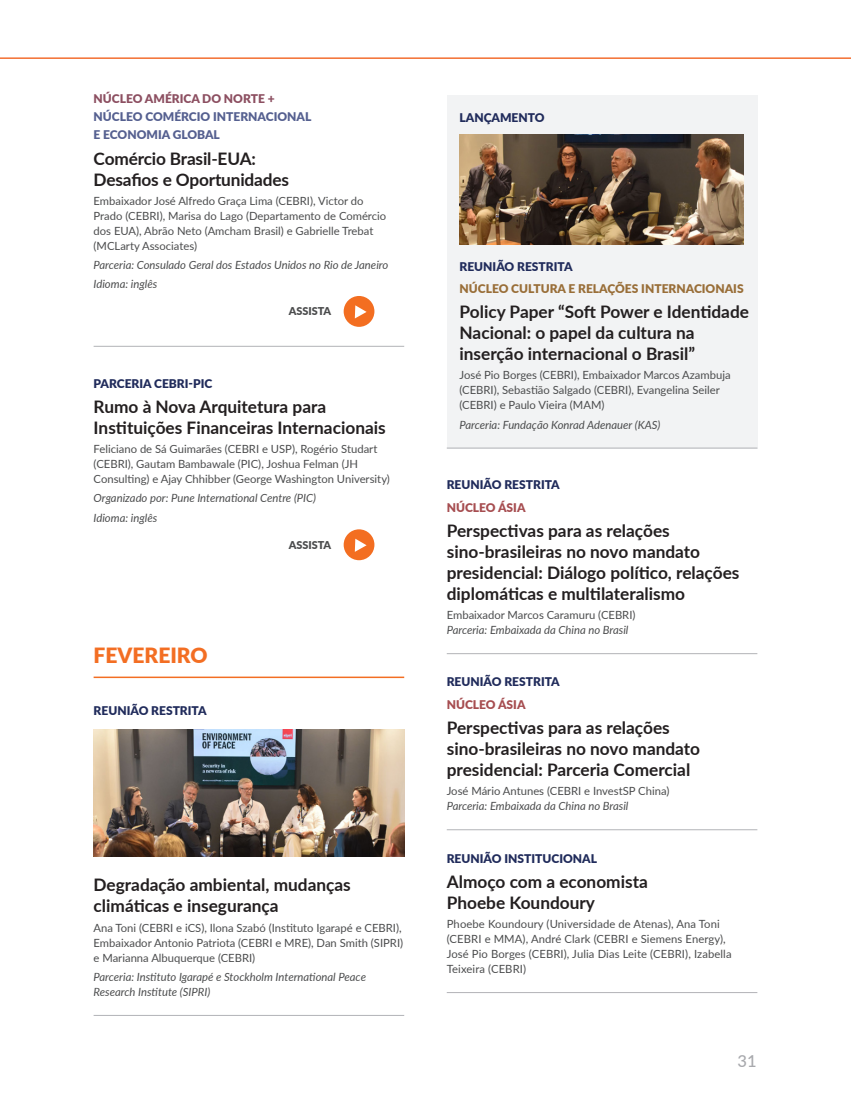
<style>
.page{position:relative;width:851px;height:1106px;background:#fff}
.page>*{position:absolute;margin:0;border:0;box-sizing:border-box;transform-origin:0 0}
.Eventos_-_mês{font:900 21px "Lato";color:#f36e23}
.Eventos_-_Título{font:700 17.25px/21px "Lato";color:#231f20}
.t1{font:500 16.5px "Lato";color:#a8a9ad}
.Eventos_-_seção{font:900 12px "Lato";color:#202b5b}
.Eventos_-_seção-2{font:900 12px/18px "Lato";color:#556090}
.Eventos_-_seção-3{font:900 12px "Lato";color:#996e38}
.Eventos_-_seção-4{font:900 12px "Lato";color:#a64d50}
.Eventos_-_Participan{font:11.25px/15px "Lato";color:#4b4c4d}
.Eventos_-_Infos{font:italic 11.25px/15px "Lato";color:#4b4c4d}
.t2{font:900 10.8px "Lato";color:#4b4c4d}
.s1{color:#8c4f61}
</style>
<div class="page">
<div style="left:446px;top:95px;width:311px;height:354px;background:#f2f3f4"></div>
<hr style="left:0;top:57px;width:850px;height:2px;background:#f36e31">
<hr style="left:94px;top:346px;width:310px;height:1px;background:#b2b3b7">
<hr style="left:94px;top:676px;width:310px;height:2px;background:#f36e23">
<hr style="left:94px;top:1015px;width:310px;height:1px;background:#b2b3b7">
<div style="left:343px;top:296px;width:31px;height:31px;background:#f36e21;border-radius:50%"></div>
<svg style="left:355px;top:305px;width:11px;height:13px"></svg>
<div style="left:343px;top:529px;width:31px;height:31px;background:#f36e21;border-radius:50%"></div>
<svg style="left:355px;top:538px;width:11px;height:14px"></svg>
<img style="left:94px;top:729px;width:310px;height:127px">
<hr style="left:446px;top:448px;width:311px;height:1px;background:#b2b3b7">
<hr style="left:446px;top:653px;width:311px;height:1px;background:#b2b3b7">
<hr style="left:446px;top:829px;width:311px;height:1px;background:#b2b3b7">
<hr style="left:446px;top:992px;width:311px;height:1px;background:#b2b3b7">
<img style="left:459px;top:135px;width:284px;height:110px">
<p class="Eventos_-_seção-2" style="left:94px;top:89px;width:219px"><span class="s1">NÚCLEO AMÉRICA DO NORTE +<br></span>NÚCLEO COMÉRCIO INTERNACIONAL<br>E ECONOMIA GLOBAL</p>
<p class="Eventos_-_Título" style="left:94px;top:147px;width:197px">Comércio Brasil-EUA:<br>Desafios e Oportunidades</p>
<p class="Eventos_-_Participan" style="left:94px;top:193px;width:294px">Embaixador José Alfredo Graça Lima (CEBRI), Victor do Prado (CEBRI), Marisa do Lago (Departamento de Comércio dos EUA), Abrão Neto (Amcham Brasil) e Gabrielle Trebat (MCLarty Associates)</p>
<p class="Eventos_-_Infos" style="left:94px;top:257px;width:296px">Parceria: Consulado Geral dos Estados Unidos no Rio de Janeiro</p>
<p class="Eventos_-_Infos" style="left:94px;top:276px;width:65px">Idioma: inglês</p>
<p class="t2" style="left:289px;top:303px;width:44px">ASSISTA</p>
<p class="Eventos_-_seção" style="left:94px;top:374px;width:120px">PARCERIA CEBRI-PIC</p>
<p class="Eventos_-_Título" style="left:94px;top:395px;width:293px">Rumo à Nova Arquitetura para<br>Instituições Financeiras Internacionais</p>
<p class="Eventos_-_Participan" style="left:94px;top:441px;width:298px">Feliciano de Sá Guimarães (CEBRI e USP), Rogério Studart (CEBRI), Gautam Bambawale (PIC), Joshua Felman (JH<br>Consulting) e Ajay Chhibber (George Washington University)</p>
<p class="Eventos_-_Infos" style="left:94px;top:490px;width:224px">Organizado por: Pune International Centre (PIC)</p>
<p class="Eventos_-_Infos" style="left:94px;top:509px;width:65px">Idioma: inglês</p>
<p class="t2" style="left:289px;top:536px;width:44px">ASSISTA</p>
<p class="Eventos_-_mês" style="left:94px;top:639px;width:115px">FEVEREIRO</p>
<p class="Eventos_-_seção" style="left:94px;top:701px;width:114px">REUNIÃO RESTRITA</p>
<p class="Eventos_-_Título" style="left:94px;top:874px;width:259px">Degradação ambiental, mudanças climáticas e insegurança</p>
<p class="Eventos_-_Participan" style="left:94px;top:919px;width:311px">Ana Toni (CEBRI e iCS), Ilona Szabó (Instituto Igarapé e CEBRI),<br>Embaixador Antonio Patriota (CEBRI e MRE), Dan Smith (SIPRI) e Marianna Albuquerque (CEBRI)</p>
<p class="Eventos_-_Infos" style="left:94px;top:968px;width:274px">Parceria: Instituto Igarapé e Stockholm International Peace<br>Research Institute (SIPRI)</p>
<p class="Eventos_-_seção" style="left:459px;top:109px;width:87px">LANÇAMENTO</p>
<p class="Eventos_-_seção" style="left:459px;top:257px;width:114px">REUNIÃO RESTRITA</p>
<p class="Eventos_-_seção-3" style="left:459px;top:279px;width:285px">NÚCLEO CULTURA E RELAÇÕES INTERNACIONAIS</p>
<p class="Eventos_-_Título" style="left:459px;top:300px;width:291px">Policy Paper “Soft Power e Identidade<br>Nacional: o papel da cultura na inserção internacional o Brasil”</p>
<p class="Eventos_-_Participan" style="left:459px;top:367px;width:272px">José Pio Borges (CEBRI), Embaixador Marcos Azambuja (CEBRI), Sebastião Salgado (CEBRI), Evangelina Seiler (CEBRI) e Paulo Vieira (MAM)</p>
<p class="Eventos_-_Infos" style="left:459px;top:416px;width:202px">Parceria: Fundação Konrad Adenauer (KAS)</p>
<p class="Eventos_-_seção" style="left:446px;top:476px;width:114px">REUNIÃO RESTRITA</p>
<p class="Eventos_-_seção-4" style="left:446px;top:498px;width:80px">NÚCLEO ÁSIA</p>
<p class="Eventos_-_Título" style="left:446px;top:519px;width:294px">Perspectivas para as relações sino-brasileiras no novo mandato presidencial: Diálogo político, relações diplomáticas e multilateralismo</p>
<p class="Eventos_-_Participan" style="left:446px;top:607px;width:190px">Embaixador Marcos Caramuru (CEBRI)</p>
<p class="Eventos_-_Infos" style="left:446px;top:622px;width:183px">Parceria: Embaixada da China no Brasil</p>
<p class="Eventos_-_seção" style="left:446px;top:673px;width:114px">REUNIÃO RESTRITA</p>
<p class="Eventos_-_seção-4" style="left:446px;top:695px;width:80px">NÚCLEO ÁSIA</p>
<p class="Eventos_-_Título" style="left:446px;top:716px;width:255px">Perspectivas para as relações sino-brasileiras no novo mandato presidencial: Parceria Comercial</p>
<p class="Eventos_-_Participan" style="left:446px;top:783px;width:224px">José Mário Antunes (CEBRI e InvestSP China)</p>
<p class="Eventos_-_Infos" style="left:446px;top:798px;width:183px">Parceria: Embaixada da China no Brasil</p>
<p class="Eventos_-_seção" style="left:446px;top:849px;width:152px">REUNIÃO INSTITUCIONAL</p>
<p class="Eventos_-_Título" style="left:446px;top:870px;width:203px">Almoço com a economista<br>Phoebe Koundoury</p>
<p class="Eventos_-_Participan" style="left:446px;top:916px;width:286px">Phoebe Koundoury (Universidade de Atenas), Ana Toni (CEBRI e MMA), André Clark (CEBRI e Siemens Energy), José Pio Borges (CEBRI), Julia Dias Leite (CEBRI), Izabella Teixeira (CEBRI)</p>
<h3 class="t1" style="left:737px;top:1049px;width:21px">31</h3>
</div>
